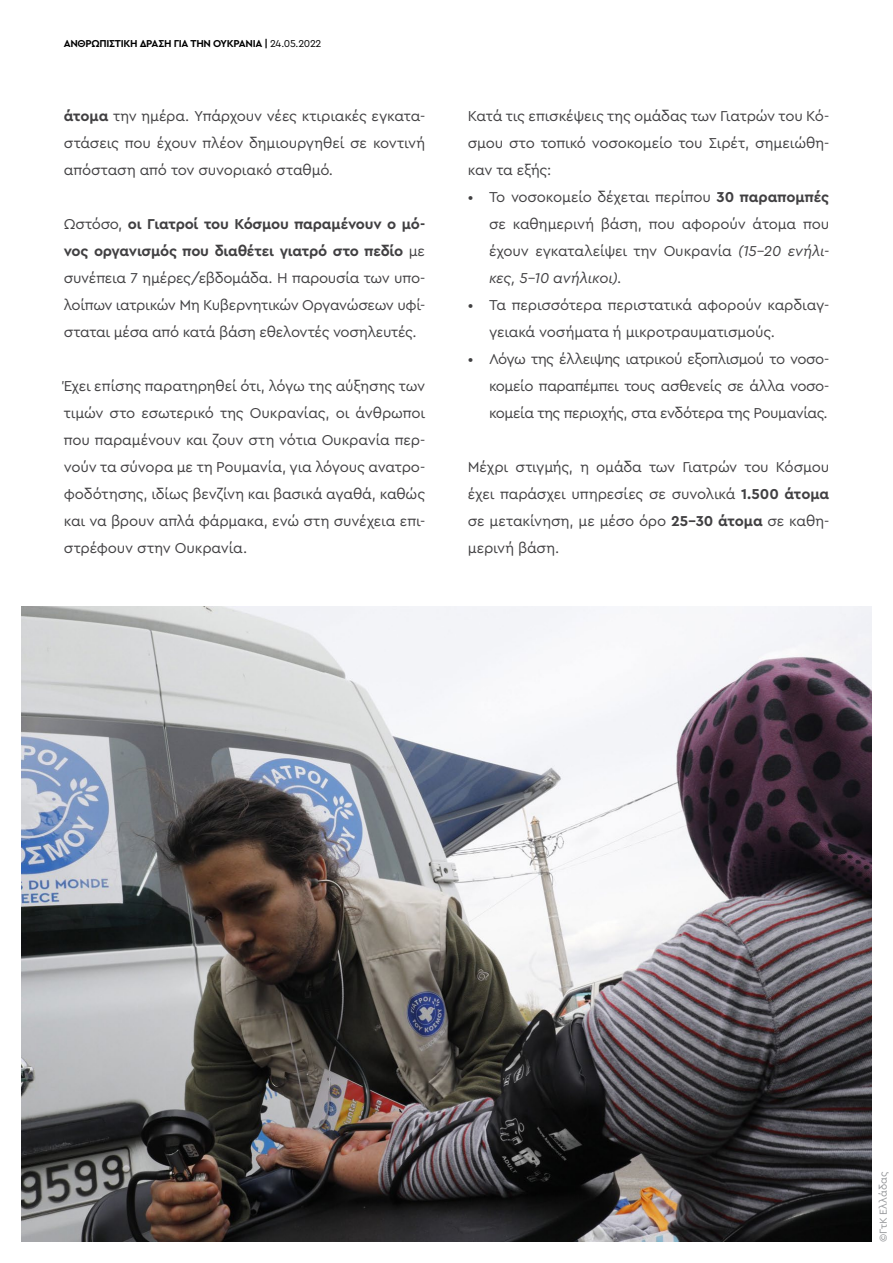
<style>
.page{position:relative;width:893px;height:1263px;background:#fff}
.page>*{position:absolute;margin:0;border:0;box-sizing:border-box;transform-origin:0 0}
.t1{font:15px/27px "Cera Pro";letter-spacing:-.015em;color:#414042;text-align:justify}
.t2{font:700 10.5px "Cera Pro";letter-spacing:-.03em;color:#000}
.t3{font:10.5px "Cera Pro";color:#939598}
.s1{font-weight:400}
.s2{font-weight:700}
.s3{font-style:italic}
</style>
<div class="page">
<img style="left:21px;top:607px;width:851px;height:635px">
<p class="t2" style="left:64px;top:36px;width:259px">ΑΝΘΡΩΠΙΣΤΙΚΗ ΔΡΑΣΗ ΓΙΑ ΤΗΝ ΟΥΚΡΑΝΙΑ | <span class="s1">24.05.2022</span></p>
<p class="t1" style="left:64px;top:101px;width:363px"><span class="s2">άτομα</span> την ημέρα. Υπάρχουν νέες κτιριακές εγκατα&shy;στάσεις που έχουν πλέον δημιουργηθεί σε κοντινή απόσταση από τον συνοριακό σταθμό.</p>
<p class="t1" style="left:64px;top:209px;width:363px">Ωστόσο, <span class="s2">οι Γιατροί του Κόσμου παραμένουν ο μό&shy;νος οργανισμός που διαθέτει γιατρό στο πεδίο</span> με συνέπεια 7 ημέρες/εβδομάδα. Η παρουσία των υπο&shy;λοίπων ιατρικών Μη Κυβερνητικών Οργανώσεων υφί&shy;σταται μέσα από κατά βάση εθελοντές νοσηλευτές.</p>
<p class="t1" style="left:64px;top:371px;width:363px">Έχει επίσης παρατηρηθεί ότι, λόγω της αύξησης των τιμών στο εσωτερικό της Ουκρανίας, οι άνθρωποι που παραμένουν και ζουν στη νότια Ουκρανία περ&shy;νούν τα σύνορα με τη Ρουμανία, για λόγους ανατρο&shy;φοδότησης, ιδίως βενζίνη και βασικά αγαθά, καθώς και να βρουν απλά φάρμακα, ενώ στη συνέχεια επι&shy;στρέφουν στην Ουκρανία.</p>
<p class="t1" style="left:468px;top:101px;width:363px">Κατά τις επισκέψεις της ομάδας των Γιατρών του Κό&shy;σμου στο τοπικό νοσοκομείο του Σιρέτ, σημειώθη&shy;καν τα εξής:</p>
<p class="t1" style="left:489px;top:182px;width:342px;text-indent:-21px">• Το νοσοκομείο δέχεται περίπου <span class="s2">30 παραπομπές </span>σε καθημερινή βάση, που αφορούν άτομα που έχουν εγκαταλείψει την Ουκρανία <span class="s3">(15-20 ενήλι&shy;κες, 5-10 ανήλικοι)</span>.</p>
<p class="t1" style="left:489px;top:290px;width:342px;text-indent:-21px">• Τα περισσότερα περιστατικά αφορούν καρδιαγ&shy;γειακά νοσήματα ή μικροτραυματισμούς.</p>
<p class="t1" style="left:489px;top:344px;width:342px;text-indent:-21px">• Λόγω της έλλειψης ιατρικού εξοπλισμού το νοσο&shy;κομείο παραπέμπει τους ασθενείς σε άλλα νοσο&shy;κομεία της περιοχής, στα ενδότερα της Ρουμανίας.</p>
<p class="t1" style="left:468px;top:452px;width:363px">Μέχρι στιγμής, η ομάδα των Γιατρών του Κόσμου έχει παράσχει υπηρεσίες σε συνολικά <span class="s2">1.500 άτομα </span>σε μετακίνηση, με μέσο όρο <span class="s2">25-30 άτομα</span> σε καθη&shy;μερινή βάση.</p>
<p class="t3" style="left:876px;top:1242px;width:72px;rotate:-90deg">©ΓτΚ Ελλάδας</p>
</div>
